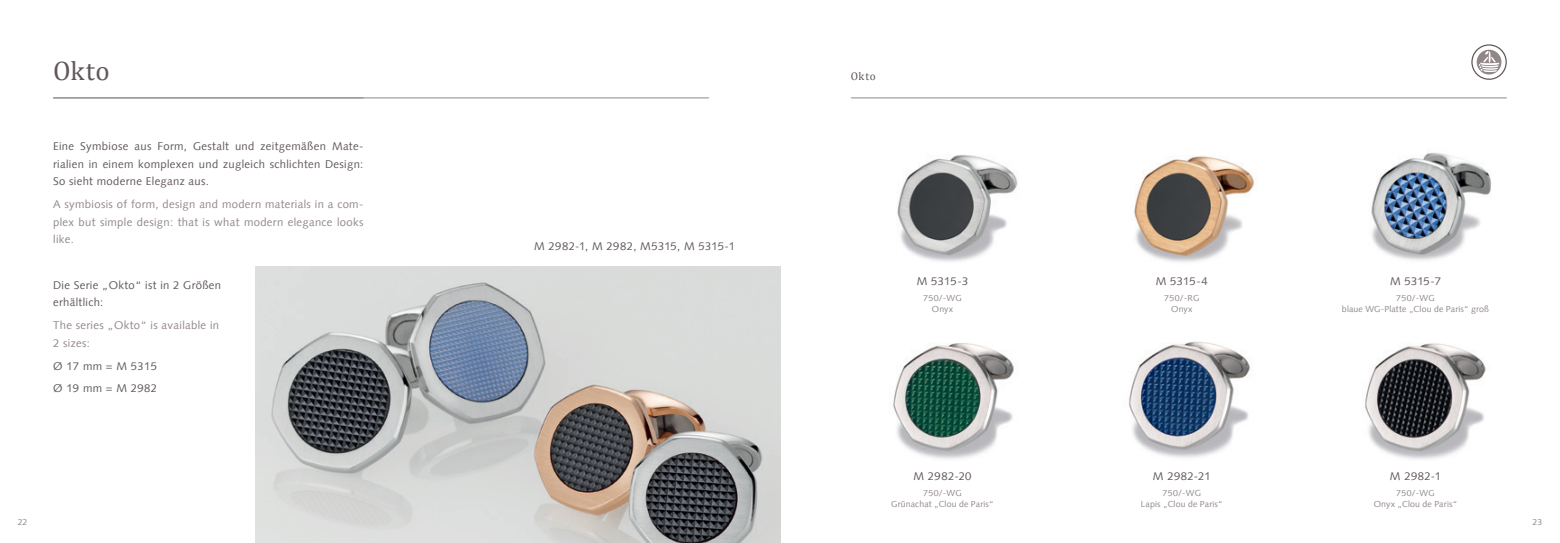
<style>
.page{position:relative;width:1560px;height:543px;background:#fff}
.page>*{position:absolute;margin:0;border:0;box-sizing:border-box;transform-origin:0 0}
.t1{font:26.88px "Cambria";color:#61585a}
.t2{font:11.25px/17.5px "Syntax Com";letter-spacing:.03em;color:#61585a}
.t3{font:11.25px/17.5px "Syntax Com";letter-spacing:.03em;color:#928788;text-align:justify}
.t4{font:11.25px "Cambria";color:#61585a}
.t5{font:8.75px/10.5px "Syntax Com";letter-spacing:.02em;color:#928788;text-align:center}
</style>
<div class="page">
<hr style="left:850px;top:97px;width:656px;height:1px;background:#928788">
<div style="left:1470px;top:44px;width:36px;height:36px;border:1px solid #61585a;border-radius:50%"></div>
<svg style="left:1476px;top:50px;width:25px;height:24px"></svg>
<svg style="left:1478px;top:51px;width:21px;height:21px"></svg>
<hr style="left:53px;top:97px;width:656px;height:1px;background:#928788">
<img style="left:1365px;top:343px;width:121px;height:116px">
<img style="left:1129px;top:341px;width:121px;height:117px">
<img style="left:893px;top:343px;width:121px;height:116px">
<img style="left:897px;top:155px;width:121px;height:107px">
<img style="left:1134px;top:156px;width:121px;height:106px">
<img style="left:1371px;top:152px;width:120px;height:108px">
<img style="left:255px;top:266px;width:525px;height:276px">
<h1 class="t1" style="left:53px;top:55px;width:58px">Okto</h1>
<p class="t2" style="left:53px;top:138px;width:312px;text-align:justify">Eine Symbiose aus Form, Gestalt und zeitgemäßen Mate&shy;rialien in einem komplexen und zugleich schlichten Design:<br>So sieht moderne Eleganz aus.</p>
<p class="t3" style="left:53px;top:195px;width:312px">A symbiosis of form, design and modern materials in a com&shy;plex but simple design: that is what modern elegance looks like.</p>
<p class="t2" style="left:53px;top:276px;width:169px">Die Serie „Okto“ ist in 2 Größen erhältlich:</p>
<p class="t3" style="left:53px;top:316px;width:167px">The series „Okto“ is available in<br>2 sizes:</p>
<p class="t2" style="left:53px;top:354px;width:105px;line-height:22.9px">Ø 17 mm = M 5315<br>Ø 19 mm = M 2982</p>
<p class="t2" style="left:534px;top:237px;width:202px">M 2982-1, M 2982, M5315, M 5315-1</p>
<p class="t4" style="left:850px;top:69px;width:26px">Okto</p>
<p class="t2" style="left:916px;top:272px;width:53px">M 5315-3</p>
<p class="t5" style="left:923px;top:292px;width:40px">750/-WG<br>Onyx</p>
<p class="t2" style="left:913px;top:467px;width:59px">M 2982-20</p>
<p class="t5" style="left:891px;top:487px;width:104px">750/-WG<br>Grünachat „Clou de Paris“</p>
<p class="t2" style="left:1155px;top:272px;width:53px">M 5315-4</p>
<p class="t5" style="left:1163px;top:292px;width:37px">750/-RG<br>Onyx</p>
<p class="t2" style="left:1152px;top:467px;width:59px">M 2982-21</p>
<p class="t5" style="left:1140px;top:487px;width:83px">750/-WG<br>Lapis „Clou de Paris“</p>
<p class="t2" style="left:1389px;top:272px;width:52px">M 5315-7</p>
<p class="t5" style="left:1341px;top:292px;width:149px">750/-WG<br>blaue WG-Platte „Clou de Paris“ groß</p>
<p class="t2" style="left:1389px;top:467px;width:53px">M 2982-1</p>
<p class="t5" style="left:1373px;top:487px;width:85px">750/-WG<br>Onyx „Clou de Paris“</p>
<p class="t5" style="left:18px;top:516px;width:11px">22</p>
<p class="t5" style="left:1532px;top:516px;width:11px">23</p>
</div>
